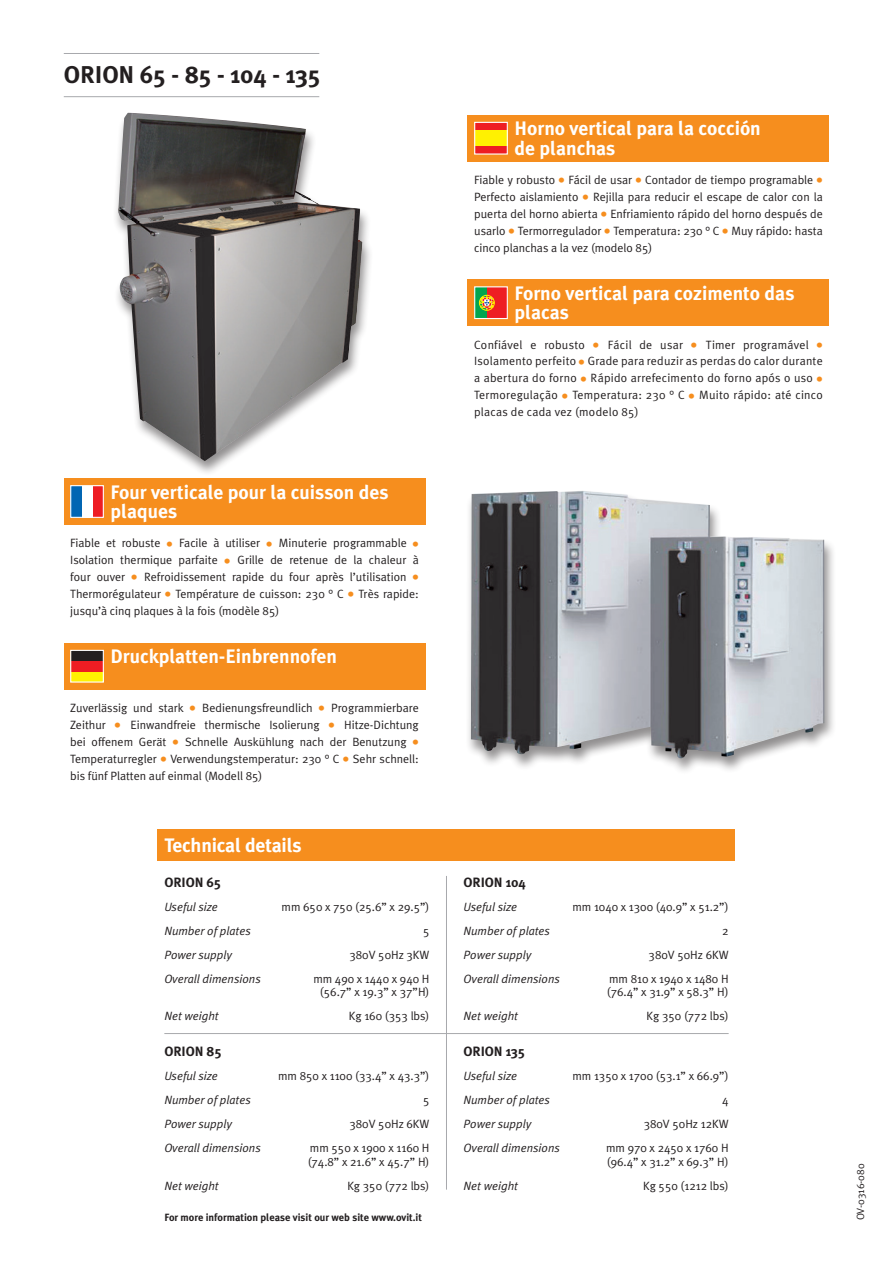
<style>
.page{position:relative;width:893px;height:1263px;background:#fff}
.page>*{position:absolute;margin:0;border:0;box-sizing:border-box;transform-origin:0 0}
.t1{font:700 24.3px "Meta Plus";color:#231f20}
.t2{font:700 19.5px/19.5px "Meta Plus";color:#fff}
.t3{font:700 13.5px "Meta Plus";color:#231f20}
.t4{font:12px/24px "Meta Plus Normal";color:#231f20;text-align:right}
.t5{font:italic 12px/24px "Meta Plus Normal";color:#231f20}
.t6{font:700 10.5px "Meta Plus";color:#231f20}
.t7{font:10.5px "Meta Plus Normal";color:#231f20}
.s1{font-family:"Times";font-size:18px;color:#f68e1e}
</style>
<div class="page">
<hr style="left:64px;top:96px;width:255px;height:1px;background:#a8a9ad">
<hr style="left:64px;top:53px;width:255px;height:1px;background:#a8a9ad">
<div style="left:158px;top:829px;width:577px;height:32px;background:#f68e1e"></div>
<hr style="left:446px;top:876px;width:1px;height:313px;background:#a8a9ad">
<hr style="left:164px;top:1033px;width:565px;height:1px;background:#a8a9ad">
<div style="left:464px;top:490px;width:372px;height:285px;background:#231f20;opacity:.5"></div>
<img style="left:471px;top:491px;width:353px;height:267px">
<div style="left:112px;top:112px;width:262px;height:365px;background:#231f20;opacity:.5"></div>
<img style="left:118px;top:113px;width:245px;height:348px">
<div style="left:64px;top:478px;width:361px;height:47px;background:#f68e1e"></div>
<div style="left:64px;top:643px;width:361px;height:47px;background:#f68e1e"></div>
<div style="left:468px;top:115px;width:361px;height:47px;background:#f68e1e"></div>
<div style="left:468px;top:279px;width:361px;height:47px;background:#f68e1e"></div>
<div style="left:71px;top:650px;width:32px;height:32px;background:#231f20"></div>
<div style="left:71px;top:666px;width:32px;height:16px;background:#fff101"></div>
<div style="left:71px;top:661px;width:32px;height:10px;background:#ee1d23"></div>
<div style="left:70px;top:650px;width:34px;height:33px;border:1px solid #fff"></div>
<div style="left:475px;top:122px;width:32px;height:32px;background:#ee1d23"></div>
<div style="left:475px;top:131px;width:32px;height:15px;background:#fff101"></div>
<div style="left:474px;top:122px;width:34px;height:33px;border:1px solid #fff"></div>
<div style="left:475px;top:287px;width:32px;height:31px;background:#ee1d23"></div>
<div style="left:475px;top:287px;width:12px;height:31px;background:#00a54f"></div>
<div style="left:474px;top:286px;width:34px;height:33px;border:1px solid #fff"></div>
<svg style="left:478px;top:294px;width:17px;height:17px"></svg>
<div style="left:71px;top:486px;width:32px;height:31px;background:#ee1d23"></div>
<div style="left:71px;top:486px;width:15px;height:31px;background:#0166b3"></div>
<div style="left:82px;top:486px;width:10px;height:31px;background:#fff"></div>
<div style="left:70px;top:485px;width:34px;height:33px;border:1px solid #fff"></div>
<h1 class="t1" style="left:64px;top:61px;width:258px">ORION 65 - 85 - 104 - 135</h1>
<h2 class="t2" style="left:111px;top:482px;width:280px">Four verticale pour la cuisson des plaques</h2>
<p class="t4" style="left:70px;top:534px;width:350px;line-height:17px;text-align:justify">Fiable et robuste <span class="s1">•</span> Facile à utiliser <span class="s1">•</span> Minuterie programmable <span class="s1">• </span>Isolation thermique parfaite <span class="s1">•</span> Grille de retenue de la chaleur à four ouver <span class="s1">•</span> Refroidissement rapide du four après l’utilisation <span class="s1">• </span>Thermorégulateur <span class="s1">•</span> Température de cuisson: 230 ° C <span class="s1">•</span> Très rapide: jusqu’à cinq plaques à la fois (modèle 85)</p>
<h2 class="t2" style="left:111px;top:647px;width:228px">Druckplatten-Einbrennofen</h2>
<p class="t4" style="left:70px;top:699px;width:350px;line-height:17px;text-align:justify">Zuverlässig und stark <span class="s1">•</span> Bedienungsfreundlich <span class="s1">•</span> Programmierbare Zeithur <span class="s1">•</span> Einwandfreie thermische Isolierung <span class="s1">•</span> Hitze-Dichtung bei offenem Gerät <span class="s1">•</span> Schnelle Auskühlung nach der Benutzung <span class="s1">• </span>Temperaturregler <span class="s1">•</span> Verwendungstemperatur: 230 ° C <span class="s1">•</span> Sehr schnell: bis fünf Platten auf einmal (Modell 85)</p>
<h2 class="t2" style="left:164px;top:835px;width:139px">Technical details</h2>
<p class="t3" style="left:164px;top:874px;width:58px">ORION 65</p>
<p class="t5" style="left:164px;top:894px;width:98px">Useful size<br>Number of plates<br>Power supply<br>Overall dimensions</p>
<p class="t5" style="left:164px;top:1004px;width:56px">Net weight</p>
<p class="t3" style="left:164px;top:1044px;width:59px">ORION 85</p>
<p class="t5" style="left:164px;top:1064px;width:98px">Useful size<br>Number of plates<br>Power supply<br>Overall dimensions</p>
<p class="t5" style="left:164px;top:1173px;width:56px">Net weight</p>
<p class="t4" style="left:282px;top:894px;width:149px">mm 650 x 750 (25.6” x 29.5”)<br>5<br>380V 50Hz 3KW<br>mm 490 x 1440 x 940 H</p>
<p class="t4" style="left:320px;top:980px;width:111px">(56.7” x 19.3” x 37”H)<br>Kg 160 (353 lbs)</p>
<p class="t4" style="left:278px;top:1064px;width:153px">mm 850 x 1100 (33.4” x 43.3”)<br>5<br>380V 50Hz 6KW<br>mm 550 x 1900 x 1160 H</p>
<p class="t4" style="left:308px;top:1149px;width:123px">(74.8” x 21.6” x 45.7” H)<br>Kg 350 (772 lbs)</p>
<p class="t6" style="left:164px;top:1211px;width:259px">For more information please visit our web site www.ovit.it</p>
<h2 class="t2" style="left:514px;top:119px;width:248px">Horno vertical para la cocción de planchas</h2>
<p class="t4" style="left:474px;top:171px;width:350px;line-height:17px;text-align:justify">Fiable y robusto <span class="s1">•</span> Fácil de usar <span class="s1">•</span> Contador de tiempo programable <span class="s1">• </span>Perfecto aislamiento <span class="s1">•</span> Rejilla para reducir el escape de calor con la puerta del horno abierta <span class="s1">•</span> Enfriamiento rápido del horno después de usarlo <span class="s1">•</span> Termorregulador <span class="s1">•</span> Temperatura: 230 ° C <span class="s1">•</span> Muy rápido: hasta cinco planchas a la vez (modelo 85)</p>
<h2 class="t2" style="left:514px;top:283px;width:281px">Forno vertical para cozimento das placas</h2>
<p class="t4" style="left:474px;top:336px;width:350px;line-height:17px;text-align:justify">Confiável e robusto <span class="s1">•</span> Fácil de usar <span class="s1">•</span> Timer programável <span class="s1">• </span>Isolamento perfeito <span class="s1">•</span> Grade para reduzir as perdas do calor durante a abertura do forno <span class="s1">•</span> Rápido arrefecimento do forno após o uso <span class="s1">• </span>Termoregulação <span class="s1">•</span> Temperatura: 230 ° C <span class="s1">•</span> Muito rápido: até cinco placas de cada vez (modelo 85)</p>
<p class="t3" style="left:463px;top:874px;width:64px">ORION 104</p>
<p class="t5" style="left:463px;top:894px;width:98px">Useful size<br>Number of plates<br>Power supply<br>Overall dimensions</p>
<p class="t5" style="left:463px;top:1004px;width:56px">Net weight</p>
<p class="t3" style="left:463px;top:1044px;width:63px">ORION 135</p>
<p class="t5" style="left:463px;top:1064px;width:98px">Useful size<br>Number of plates<br>Power supply<br>Overall dimensions</p>
<p class="t5" style="left:463px;top:1173px;width:56px">Net weight</p>
<p class="t4" style="left:572px;top:894px;width:158px">mm 1040 x 1300 (40.9” x 51.2”)<br>2<br>380V 50Hz 6KW<br>mm 810 x 1940 x 1480 H</p>
<p class="t4" style="left:607px;top:980px;width:123px">(76.4” x 31.9” x 58.3” H)<br>Kg 350 (772 lbs)</p>
<p class="t4" style="left:572px;top:1064px;width:158px">mm 1350 x 1700 (53.1” x 66.9”)<br>4<br>380V 50Hz 12KW<br>mm 970 x 2450 x 1760 H</p>
<p class="t4" style="left:607px;top:1149px;width:123px">(96.4” x 31.2” x 69.3” H)<br>Kg 550 (1212 lbs)</p>
<p class="t7" style="left:854px;top:1220px;width:58px;rotate:-90deg">OV-0316-080</p>
</div>
